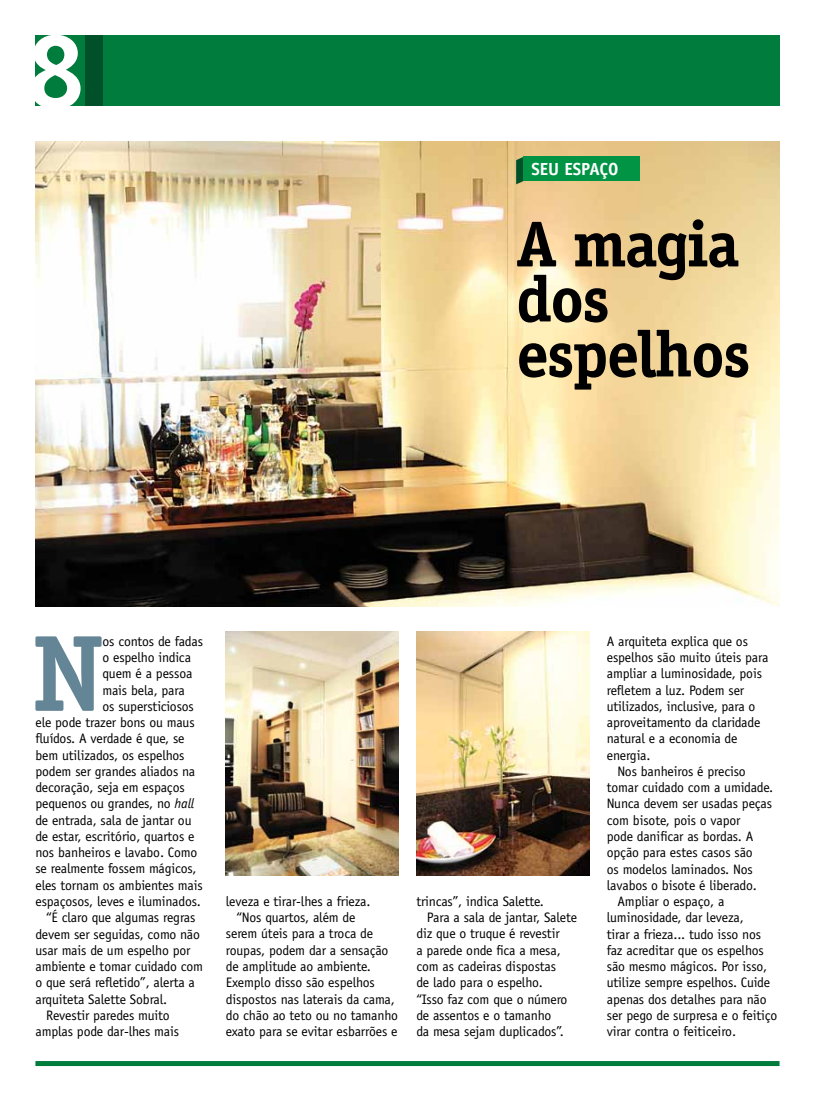
<style>
.page{position:relative;width:815px;height:1099px;background:#fff}
.page>*{position:absolute;margin:0;border:0;box-sizing:border-box;transform-origin:0 0}
.t1{font:700 108.62px "Officina Serif Std";color:#648595}
.t2{font:700 106px "Officina Serif Std";color:#fff}
.t3{font:700 65px/55px "Officina Serif Std";letter-spacing:-.03em;color:#000}
.t4{font:700 17.5px "Officina Sans Std";color:#fff}
.t5{font:13.75px "Officina Sans Std";letter-spacing:-.01em;color:#000}
.s1{font-style:italic}
</style>
<div class="page">
<div style="left:67px;top:35px;width:49px;height:71px;background:#005129"></div>
<div style="left:103px;top:35px;width:677px;height:71px;background:#007c3d"></div>
<div style="left:35px;top:35px;width:50px;height:71px;background:#007c3d"></div>
<div style="left:35px;top:1060px;width:745px;height:5px;background:#007c3d"></div>
<img style="left:35px;top:142px;width:745px;height:464px">
<svg style="left:516px;top:157px;width:7px;height:27px"></svg>
<div style="left:523px;top:157px;width:117px;height:24px;background:#009444"></div>
<img style="left:226px;top:631px;width:173px;height:244px">
<img style="left:416px;top:631px;width:173px;height:244px">
<h2 class="t2" style="left:26px;top:5px;width:60px">8</h2>
<p class="t4" style="left:531px;top:158px;width:43px">SEU ESPA</p>
<p class="t4" style="left:599px;top:158px;width:19px">ÇO</p>
<h3 class="t3" style="left:516px;top:216px;width:236px">A magia dos espelhos</h3>
<h1 class="t1" style="left:31px;top:606px;width:74px">N</h1>
<p class="t5" style="left:102px;top:633px;width:102px">os contos de fadas</p>
<p class="t5" style="left:102px;top:649px;width:90px">o espelho indica</p>
<p class="t5" style="left:102px;top:665px;width:91px">quem é a pessoa</p>
<p class="t5" style="left:102px;top:682px;width:84px">mais bela, para</p>
<p class="t5" style="left:102px;top:698px;width:93px">os supersticiosos</p>
<p class="t5" style="left:35px;top:714px;width:161px">ele pode trazer bons ou maus</p>
<p class="t5" style="left:35px;top:730px;width:151px">fluídos. A verdade é que, se</p>
<p class="t5" style="left:35px;top:747px;width:151px">bem utilizados, os espelhos</p>
<p class="t5" style="left:35px;top:763px;width:161px">podem ser grandes aliados na</p>
<p class="t5" style="left:35px;top:779px;width:151px">decoração, seja em espaços</p>
<p class="t5" style="left:35px;top:795px;width:160px">pequenos ou grandes, no <span class="s1">hall</span></p>
<p class="t5" style="left:35px;top:812px;width:158px">de entrada, sala de jantar ou</p>
<p class="t5" style="left:35px;top:828px;width:161px">de estar, escritório, quartos e</p>
<p class="t5" style="left:35px;top:844px;width:163px">nos banheiros e lavabo. Como</p>
<p class="t5" style="left:35px;top:860px;width:163px">se realmente fossem mágicos,</p>
<p class="t5" style="left:35px;top:877px;width:169px">eles tornam os ambientes mais</p>
<p class="t5" style="left:35px;top:893px;width:167px">espaçosos, leves e iluminados.</p>
<p class="t5" style="left:46px;top:909px;width:151px">“É claro que algumas regras</p>
<p class="t5" style="left:35px;top:925px;width:166px">devem ser seguidas, como não</p>
<p class="t5" style="left:35px;top:942px;width:157px">usar mais de um espelho por</p>
<p class="t5" style="left:35px;top:958px;width:169px">ambiente e tomar cuidado com</p>
<p class="t5" style="left:35px;top:974px;width:161px">o que será refletido”, alerta a</p>
<p class="t5" style="left:35px;top:990px;width:133px">arquiteta Salette Sobral.</p>
<p class="t5" style="left:46px;top:1007px;width:125px">Revestir paredes muito</p>
<p class="t5" style="left:35px;top:1023px;width:145px">amplas pode dar-lhes mais</p>
<p class="t5" style="left:226px;top:893px;width:146px">leveza e tirar-lhes a frieza.</p>
<p class="t5" style="left:237px;top:909px;width:120px">“Nos quartos, além de</p>
<p class="t5" style="left:226px;top:925px;width:149px">serem úteis para a troca de</p>
<p class="t5" style="left:226px;top:942px;width:164px">roupas, podem dar a sensação</p>
<p class="t5" style="left:226px;top:958px;width:146px">de amplitude ao ambiente.</p>
<p class="t5" style="left:226px;top:974px;width:151px">Exemplo disso são espelhos</p>
<p class="t5" style="left:226px;top:990px;width:171px">dispostos nas laterais da cama,</p>
<p class="t5" style="left:226px;top:1007px;width:174px">do chão ao teto ou no tamanho</p>
<p class="t5" style="left:226px;top:1023px;width:173px">exato para se evitar esbarrões e</p>
<p class="t5" style="left:416px;top:893px;width:129px">trincas”, indica Salette.</p>
<p class="t5" style="left:427px;top:909px;width:152px">Para a sala de jantar, Salete</p>
<p class="t5" style="left:416px;top:925px;width:145px">diz que o truque é revestir</p>
<p class="t5" style="left:416px;top:942px;width:146px">a parede onde fica a mesa,</p>
<p class="t5" style="left:416px;top:958px;width:141px">com as cadeiras dispostas</p>
<p class="t5" style="left:416px;top:974px;width:128px">de lado para o espelho.</p>
<p class="t5" style="left:416px;top:990px;width:153px">“Isso faz com que o número</p>
<p class="t5" style="left:416px;top:1007px;width:137px">de assentos e o tamanho</p>
<p class="t5" style="left:416px;top:1023px;width:149px">da mesa sejam duplicados”.</p>
<p class="t5" style="left:607px;top:633px;width:143px">A arquiteta explica que os</p>
<p class="t5" style="left:607px;top:649px;width:163px">espelhos são muito úteis para</p>
<p class="t5" style="left:607px;top:665px;width:157px">ampliar a luminosidade, pois</p>
<p class="t5" style="left:607px;top:682px;width:139px">refletem a luz. Podem ser</p>
<p class="t5" style="left:607px;top:698px;width:150px">utilizados, inclusive, para o</p>
<p class="t5" style="left:607px;top:714px;width:155px">aproveitamento da claridade</p>
<p class="t5" style="left:607px;top:730px;width:132px">natural e a economia de</p>
<p class="t5" style="left:607px;top:747px;width:45px">energia.</p>
<p class="t5" style="left:617px;top:763px;width:130px">Nos banheiros é preciso</p>
<p class="t5" style="left:607px;top:779px;width:168px">tomar cuidado com a umidade.</p>
<p class="t5" style="left:607px;top:795px;width:167px">Nunca devem ser usadas peças</p>
<p class="t5" style="left:607px;top:812px;width:135px">com bisote, pois o vapor</p>
<p class="t5" style="left:607px;top:828px;width:148px">pode danificar as bordas. A</p>
<p class="t5" style="left:607px;top:844px;width:148px">opção para estes casos são</p>
<p class="t5" style="left:607px;top:860px;width:147px">os modelos laminados. Nos</p>
<p class="t5" style="left:607px;top:877px;width:152px">lavabos o bisote é liberado.</p>
<p class="t5" style="left:617px;top:893px;width:109px">Ampliar o espaço, a</p>
<p class="t5" style="left:607px;top:909px;width:139px">luminosidade, dar leveza,</p>
<p class="t5" style="left:607px;top:925px;width:156px">tirar a frieza... tudo isso nos</p>
<p class="t5" style="left:607px;top:942px;width:159px">faz acreditar que os espelhos</p>
<p class="t5" style="left:607px;top:958px;width:162px">são mesmo mágicos. Por isso,</p>
<p class="t5" style="left:607px;top:974px;width:165px">utilize sempre espelhos. Cuide</p>
<p class="t5" style="left:607px;top:990px;width:161px">apenas dos detalhes para não</p>
<p class="t5" style="left:607px;top:1007px;width:172px">ser pego de surpresa e o feitiço</p>
<p class="t5" style="left:607px;top:1023px;width:131px">virar contra o feiticeiro.</p>
</div>
